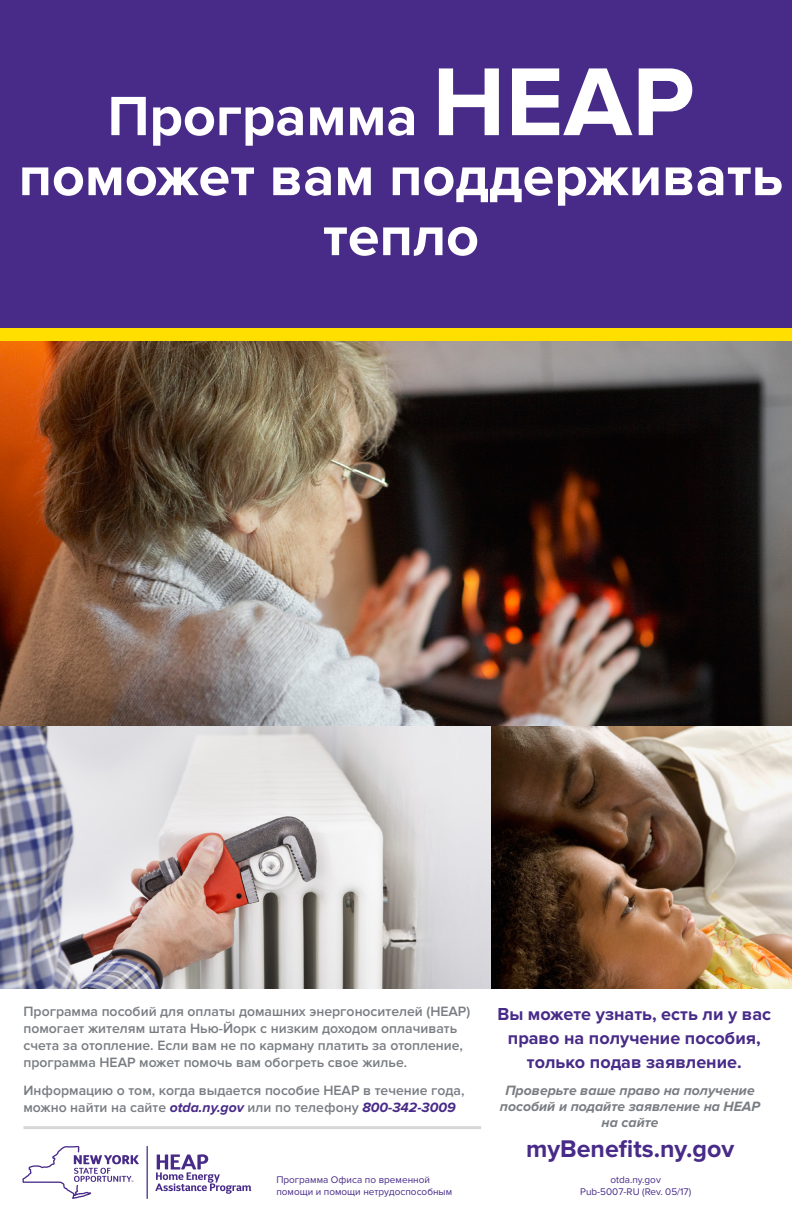
<style>
.page{position:relative;width:792px;height:1224px;background:#fff}
.page>*{position:absolute;margin:0;border:0;box-sizing:border-box;transform-origin:0 0}
.t1{font:700 57.4px/60px "Proxima Nova";color:#fff;text-align:center}
.t2{font:700 25px "Proxima Nova";color:#482b88}
.t3{font:700 18px/24px "Proxima Nova";color:#482b88;text-align:center}
.t4{font:600 14px/16.8px "Proxima Nova";color:#797d82}
.t5{font:italic 700 14px/16px "Proxima Nova";color:#797d82;text-align:center}
.t6{font:10px/12px "Proxima Nova";color:#482b88}
.s1{font-size:100px}
.s2{font-weight:700;font-style:italic;color:#482b88}
</style>
<div class="page">
<div style="left:0;top:0;width:792px;height:328px;background:#482b88"></div>
<div style="left:0;top:328px;width:792px;height:13px;background:#ffdf00"></div>
<img style="left:0;top:341px;width:792px;height:648px">
<hr style="left:147px;top:1146px;width:1px;height:53px;background:#482b88">
<svg style="left:22px;top:1146px;width:117px;height:53px"></svg>
<svg style="left:155px;top:1154px;width:96px;height:40px"></svg>
<hr style="left:23px;top:1126px;width:458px;height:3px;background:#d7d8d6">
<h1 class="t1" style="left:19px;top:87px;width:766px">Программа <span class="s1">НЕАР </span>поможет вам поддерживать тепло</h1>
<p class="t4" style="left:23px;top:1004px;width:448px">Программа пособий для оплаты домашних энергоносителей (HEAP) помогает жителям штата Нью-Йорк с низким доходом оплачивать счета за отопление. Если вам не по карману платить за отопление, программа НЕАР может помочь вам обогреть свое жилье.</p>
<p class="t3" style="left:497px;top:1002px;width:275px">Вы можете узнать, есть ли у вас право на получение пособия, только подав заявление.</p>
<p class="t5" style="left:500px;top:1082px;width:262px">Проверьте ваше право на получение пособий и подайте заявление на HEAP на сайте</p>
<h2 class="t2" style="left:526px;top:1134px;width:210px">myBenefits.ny.gov</h2>
<p class="t4" style="left:23px;top:1082px;width:442px">Информацию о том, когда выдается пособие НЕАР в течение года, можно найти на сайте <span class="s2">otda.ny.gov</span> или по телефону <span class="s2">800-342-3009</span></p>
<p class="t6" style="left:276px;top:1174px;width:177px">Программа Офиса по временной помощи и помощи нетрудоспособным</p>
<p class="t6" style="left:580px;top:1174px;width:113px;text-align:center">otda.ny.gov<br>Pub-5007-RU (Rev. 05/17)</p>
</div>
